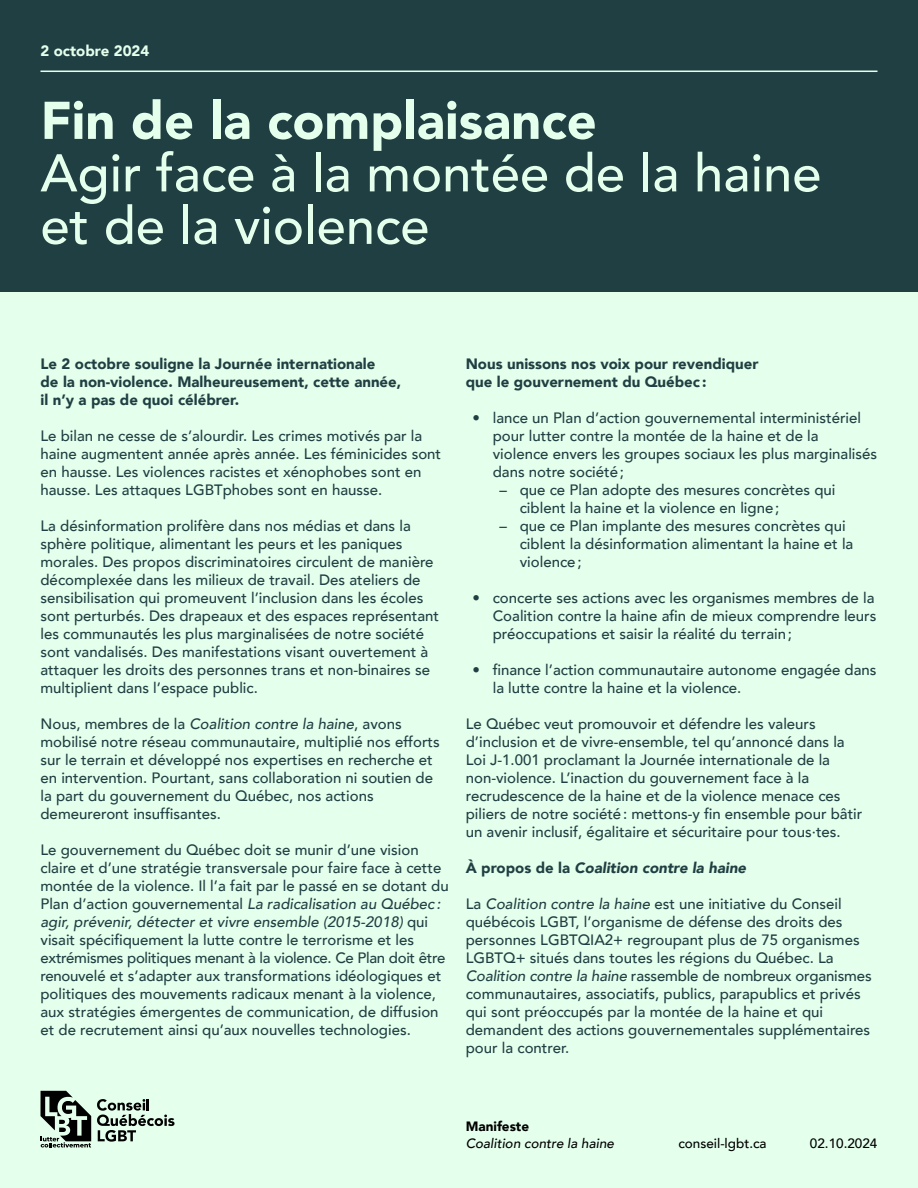
<style>
.page{position:relative;width:918px;height:1188px;background:#e5ffed}
.page>*{position:absolute;margin:0;border:0;box-sizing:border-box;transform-origin:0 0}
.t1{font:500 52.5px/52.5px "Avenir";color:#e5ffed}
.t2{font:900 52.5px "Avenir";color:#e5ffed}
.t3{font:500 15px/18px "Avenir";color:#203f42}
.t4{font:900 15px/18px "Avenir";color:#203f42}
.t5{font:italic 900 15px "Avenir";color:#203f42}
.t6{font:900 15px "Avenir";color:#e5ffed}
.t7{font:500 13.5px "Avenir";color:#000}
.t8{font:italic 500 13.5px "Avenir";color:#000}
.t9{font:900 13.5px "Avenir";color:#000}
.s1{font-style:italic}
.s2{font-style:normal}
</style>
<div class="page">
<svg style="left:40px;top:1091px;width:51px;height:57px"></svg>
<svg style="left:97px;top:1099px;width:78px;height:43px"></svg>
<div style="left:0;top:0;width:918px;height:292px;background:#203f42"></div>
<hr style="left:40px;top:71px;width:838px;height:1px;background:#e5ffed">
<p class="t6" style="left:40px;top:37px;width:110px">2 octobre 2024</p>
<h1 class="t2" style="left:40px;top:76px;width:558px">Fin de la complaisance</h1>
<h1 class="t1" style="left:40px;top:144px;width:782px">Agir face à la montée de la haine et de la violence</h1>
<p class="t4" style="left:40px;top:354px;width:362px">Le 2 octobre souligne la Journée internationale<br>de la non-violence. Malheureusement, cette année, il n’y a pas de quoi célébrer.</p>
<p class="t3" style="left:40px;top:426px;width:402px">Le bilan ne cesse de s’alourdir. Les crimes motivés par la haine augmentent année après année. Les féminicides sont en hausse. Les violences racistes et xénophobes sont en hausse. Les attaques LGBTphobes sont en hausse.</p>
<p class="t3" style="left:40px;top:516px;width:400px">La désinformation prolifère dans nos médias et dans la sphère politique, alimentant les peurs et les paniques morales. Des propos discriminatoires circulent de manière décomplexée dans les milieux de travail. Des ateliers de sensibilisation qui promeuvent l’inclusion dans les écoles sont perturbés. Des drapeaux et des espaces représentant les communautés les plus marginalisées de notre société sont vandalisés. Des manifestations visant ouvertement à attaquer les droits des personnes trans et non-binaires se multiplient dans l’espace public.</p>
<p class="t3" style="left:40px;top:714px;width:401px">Nous, membres de la <span class="s1">Coalition contre la haine</span>, avons mobilisé notre réseau communautaire, multiplié nos efforts sur le terrain et développé nos expertises en recherche et en intervention. Pourtant, sans collaboration ni soutien de la part du gouvernement du Québec, nos actions demeureront insuffisantes.</p>
<p class="t3" style="left:40px;top:840px;width:410px">Le gouvernement du Québec doit se munir d’une vision claire et d’une stratégie transversale pour faire face à cette montée de la violence. Il l’a fait par le passé en se dotant du Plan d’action gouvernemental <span class="s1">La radicalisation au Québec : agir, prévenir, détecter et vivre ensemble (2015-2018)</span> qui visait spécifiquement la lutte contre le terrorisme et les extrémismes politiques menant à la violence. Ce Plan doit être renouvelé et s’adapter aux transformations idéologiques et politiques des mouvements radicaux menant à la violence, aux stratégies émergentes de communication, de diffusion et de recrutement ainsi qu’aux nouvelles technologies.</p>
<p class="t4" style="left:466px;top:354px;width:294px">Nous unissons nos voix pour revendiquer que le gouvernement du Québec :</p>
<p class="t3" style="left:493px;top:408px;width:386px;text-indent:-20px">• lance un Plan d’action gouvernemental interministériel pour lutter contre la montée de la haine et de la violence envers les groupes sociaux les plus marginalisés dans notre société;</p>
<p class="t3" style="left:520px;top:480px;width:317px;text-indent:-20px">– que ce Plan adopte des mesures concrètes qui ciblent la haine et la violence en ligne;</p>
<p class="t3" style="left:520px;top:516px;width:335px;text-indent:-20px">– que ce Plan implante des mesures concrètes qui ciblent la désinformation alimentant la haine et la violence;</p>
<p class="t3" style="left:493px;top:588px;width:385px;text-indent:-20px">• concerte ses actions avec les organismes membres de la<br>Coalition contre la haine afin de mieux comprendre leurs préoccupations et saisir la réalité du terrain;</p>
<p class="t3" style="left:493px;top:660px;width:385px;text-indent:-20px">• finance l’action communautaire autonome engagée dans la lutte contre la haine et la violence.</p>
<p class="t3" style="left:466px;top:714px;width:398px">Le Québec veut promouvoir et défendre les valeurs d’inclusion et de vivre-ensemble, tel qu’annoncé dans la Loi J-1.001 proclamant la Journée internationale de la non-violence. L’inaction du gouvernement face à la recrudescence de la haine et de la violence menace ces piliers de notre société: mettons-y fin ensemble pour bâtir un avenir inclusif, égalitaire et sécuritaire pour tous·tes.</p>
<p class="t5" style="left:466px;top:855px;width:282px"><span class="s2">À propos de la</span> Coalition contre la haine</p>
<p class="t3" style="left:466px;top:894px;width:408px">La <span class="s1">Coalition contre la haine</span> est une initiative du Conseil québécois LGBT, l’organisme de défense des droits des personnes LGBTQIA2+ regroupant plus de 75 organismes LGBTQ+ situés dans toutes les régions du Québec. La <span class="s1">Coalition contre la haine</span> rassemble de nombreux organismes communautaires, associatifs, publics, parapublics et privés qui sont préoccupés par la montée de la haine et qui demandent des actions gouvernementales supplémentaires pour la contrer.</p>
<p class="t9" style="left:466px;top:1115px;width:65px">Manifeste</p>
<p class="t8" style="left:466px;top:1135px;width:150px">Coalition contre la haine</p>
<p class="t7" style="left:810px;top:1131px;width:69px">02.10.2024</p>
<p class="t7" style="left:678px;top:1131px;width:90px">conseil-lgbt.ca</p>
</div>
